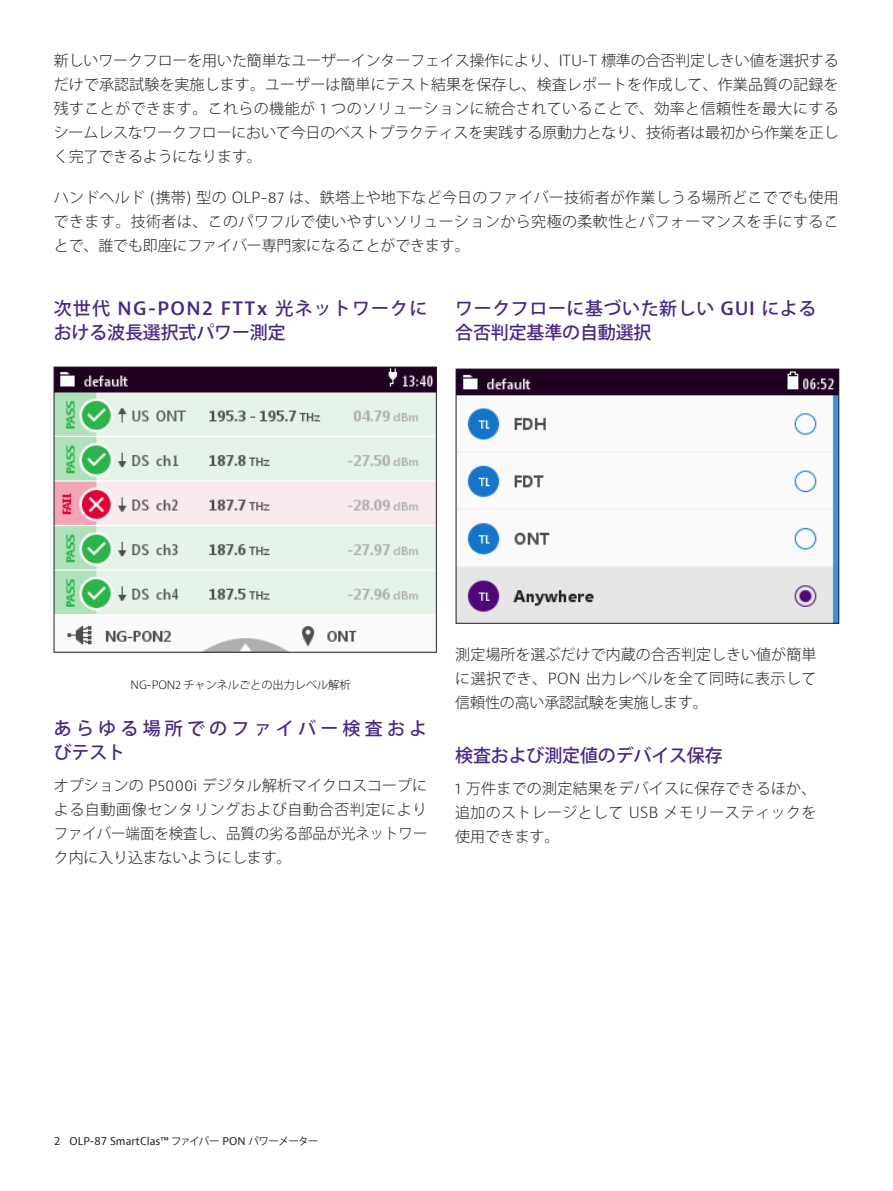
<style>
.page{position:relative;width:893px;height:1191px;background:#fff}
.page>*{position:absolute;margin:0;border:0;box-sizing:border-box;transform-origin:0 0}
.H2_Heading_Purple_12{font:500 18px/24px "Koz Go Pro";letter-spacing:-.01em;color:#4a2785}
.H2_Heading_Purple_12-2{font:500 18px/24px "Koz Go Pro";letter-spacing:.03em;color:#4a2785}
.H2_Heading_Purple_12-3{font:500 18px/24px "Koz Go Pro";letter-spacing:.235em;color:#4a2785}
.P_10_16{font:300 15px/24px "Koz Go Pro";letter-spacing:-.005em;color:#231f20;text-align:justify}
.t1{font:300 11.25px "Koz Go Pro";letter-spacing:-.01em;color:#110a0c}
.t2{font:10.5px "Bernino Sans";color:#231f20}
.s1{font-family:"Bernino Sans"}
.s2{font-family:"Bernino Sans";font-weight:600}
.s3{font-family:"Koz Go Pro"}
</style>
<div class="page">
<img style="left:458px;top:371px;width:379px;height:250px">
<div style="left:456px;top:369px;width:383px;height:254px;border:1px solid #231f20"></div>
<img style="left:56px;top:369px;width:379px;height:281px">
<div style="left:54px;top:367px;width:383px;height:285px;border:1px solid #231f20"></div>
<p class="P_10_16" style="left:54px;top:49px;width:786px">新しいワークフローを用いた簡単なユーザーインターフェイス操作により、<span class="s1">ITU-T</span> 標準の合否判定しきい値を選択するだけで承認試験を実施します。ユーザーは簡単にテスト結果を保存し、検査レポートを作成して、作業品質の記録を残すことができます。これらの機能が <span class="s1">1</span> つのソリューションに統合されていることで、効率と信頼性を最大にするシームレスなワークフローにおいて今日のベストプラクティスを実践する原動力となり、技術者は最初から作業を正しく完了できるようになります。</p>
<p class="P_10_16" style="left:54px;top:186px;width:787px">ハンドヘルド <span class="s1">(</span>携帯<span class="s1">)</span> 型の <span class="s1">OLP-87</span> は、鉄塔上や地下など今日のファイバー技術者が作業しうる場所どこででも使用できます。技術者は、このパワフルで使いやすいソリューションから究極の柔軟性とパフォーマンスを手にすることで、誰でも即座にファイバー専門家になることができます。</p>
<p class="H2_Heading_Purple_12" style="left:54px;top:297px;width:375px">次世代 <span class="s2">NG-PON2 FTTx</span> 光ネットワークにおける波長選択式パワー測定</p>
<p class="H2_Heading_Purple_12-2" style="left:455px;top:297px;width:363px">ワークフローに基づいた新しい <span class="s2">GUI</span> による合否判定基準の自動選択</p>
<p class="t1" style="left:131px;top:678px;width:221px"><span class="s1">NG-PON2</span> チャンネルごとの出力レベル解析</p>
<p class="H2_Heading_Purple_12-3" style="left:54px;top:717px;width:375px">あらゆる場所でのファイバー検査およびテスト</p>
<p class="P_10_16" style="left:54px;top:774px;width:375px">オプションの <span class="s1">P5000i</span> デジタル解析マイクロスコープによる自動画像センタリングおよび自動合否判定によりファイバー端面を検査し、品質の劣る部品が光ネットワーク内に入り込まないようにします。</p>
<p class="P_10_16" style="left:455px;top:642px;width:363px">測定場所を選ぶだけで内蔵の合否判定しきい値が簡単に選択でき、<span class="s1">PON</span> 出力レベルを全て同時に表示して信頼性の高い承認試験を実施します。</p>
<p class="H2_Heading_Purple_12" style="left:455px;top:744px;width:269px">検査および測定値のデバイス保存</p>
<p class="P_10_16" style="left:455px;top:777px;width:363px"><span class="s1">1</span> 万件までの測定結果をデバイスに保存できるほか、追加のストレージとして <span class="s1">USB</span> メモリースティックを使用できます。</p>
<p class="t2" style="left:54px;top:1134px;width:266px">2 OLP-87 SmartClas™ <span class="s3">ファイバー</span> PON <span class="s3">パワーメーター</span></p>
</div>
